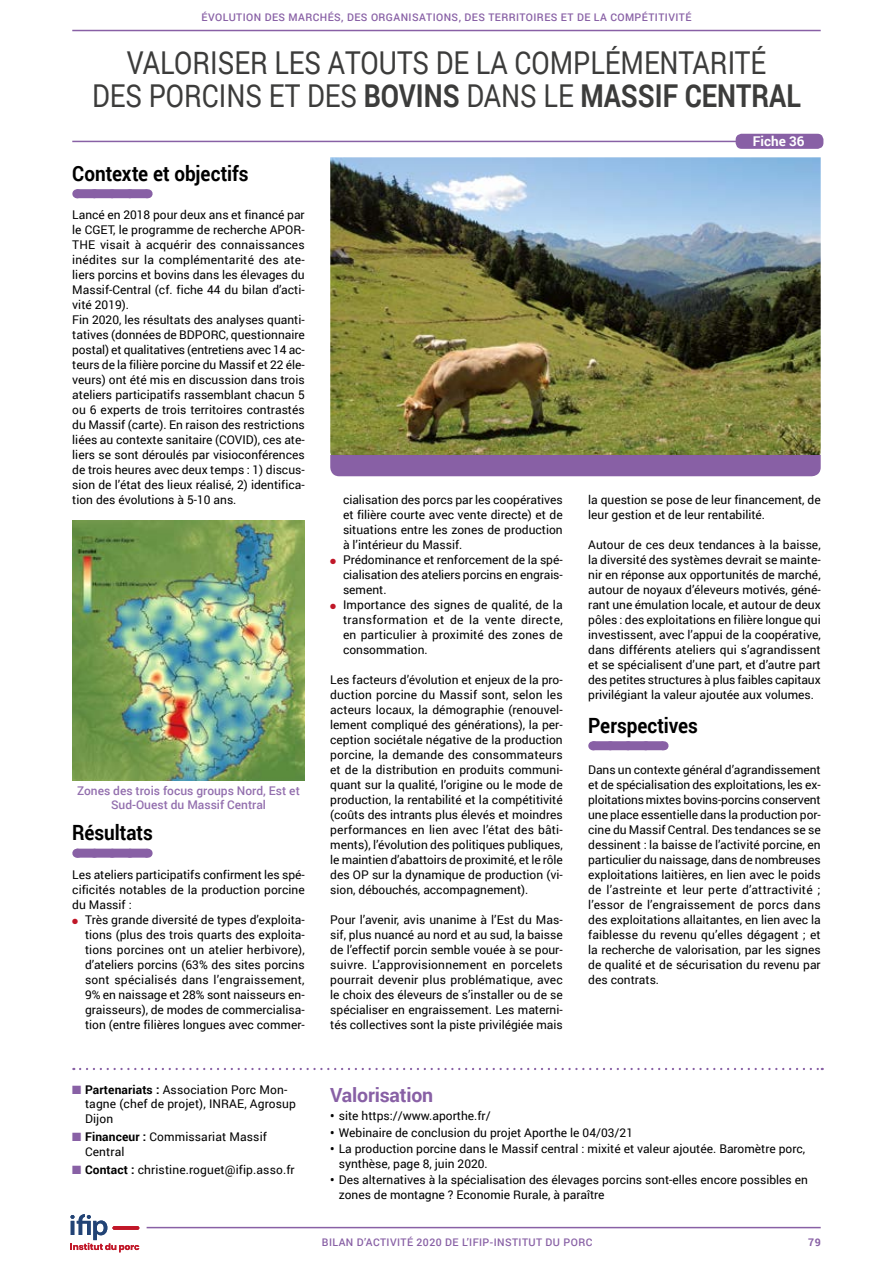
<style>
.page{position:relative;width:893px;height:1263px;background:#fff}
.page>*{position:absolute;margin:0;border:0;box-sizing:border-box;transform-origin:0 0}
.bilan_titre1_Intitul{font:31.5px/33px "Roboto";color:#3c3c3b;text-align:center;scale:.85 1}
.bilan_titre2_objecti{font:700 21px "Roboto";color:#000;scale:.9 1}
.Bilan_En_savoir{font:700 19.5px "Roboto";letter-spacing:-.01em;color:#8860a5}
.numero_fiche{font:700 13.5px "Roboto";color:#fff}
.Bilan_texte_normal_e{font:12px/15px "Roboto";color:#000;text-align:justify}
.Bilan_texte_normal{font:12px/15px "Roboto";color:#000;text-align:justify}
.legende_schema_photo{font:500 12px/14.4px "Roboto";color:#936fae;text-align:center}
.t1{font:500 10.5px "Roboto";letter-spacing:.04em;color:#8860a5}
.t2{font:700 10.5px "Roboto";color:#8860a5}
.s1{font-weight:700}
.s2{color:#c01728}
.s3{color:#8860a5}
</style>
<div class="page">
<svg style="left:71px;top:1214px;width:68px;height:38px"></svg>
<hr style="left:113px;top:1226px;width:26px;height:4px;background:#c11728;border-radius:2px">
<hr style="left:72px;top:30px;width:749px;height:1px;background:#8860a5">
<hr style="left:147px;top:1227px;width:674px;height:1px;background:#8860a5">
<hr style="left:72px;top:141px;width:749px;height:1px;background:#8860a5">
<div style="left:736px;top:134px;width:87px;height:15px;background:#8860a5;border-radius:6px"></div>
<svg style="left:80px;top:1068px;width:743px;height:2px"></svg>
<div style="left:77px;top:189px;width:70px;height:9px;background:#8860a5"></div>
<svg style="left:95px;top:189px;width:43px;height:1px"></svg>
<div style="left:77px;top:849px;width:70px;height:9px;background:#8860a5"></div>
<svg style="left:94px;top:857px;width:44px;height:1px"></svg>
<div style="left:592px;top:741px;width:71px;height:9px;background:#8860a5"></div>
<svg style="left:610px;top:741px;width:44px;height:1px"></svg>
<img style="left:72px;top:521px;width:233px;height:259px">
<img style="left:330px;top:157px;width:491px;height:298px">
<div style="left:330px;top:455px;width:491px;height:21px;background:#8860a5"></div>
<p class="t1" style="left:202px;top:10px;width:491px">ÉVOLUTION DES MARCHÉS, DES ORGANISATIONS, DES TERRITOIRES ET DE LA COMPÉTITIVITÉ</p>
<p class="bilan_titre1_Intitul" style="left:92px;top:46px;width:835px">VALORISER LES ATOUTS DE LA COMPLÉMENTARITÉ<br>DES PORCINS ET DES <span class="s1">BOVINS</span> DANS LE <span class="s1">MASSIF CENTRAL</span></p>
<p class="bilan_titre2_objecti" style="left:72px;top:158px;width:197px">Contexte et objectifs</p>
<p class="Bilan_texte_normal" style="left:72px;top:207px;width:234px">Lancé en 2018 pour deux ans et financé par le CGET, le programme de recherche APOR-THE visait à acquérir des connaissances inédites sur la complémentarité des ate&shy;liers porcins et bovins dans les élevages du Massif-Central (cf. fiche 44 du bilan d’acti&shy;vité 2019).</p>
<p class="Bilan_texte_normal" style="left:72px;top:312px;width:234px">Fin 2020, les résultats des analyses quanti&shy;tatives (données de BDPORC, questionnaire postal) et qualitatives (entretiens avec 14 ac&shy;teurs de la filière porcine du Massif et 22 éle&shy;veurs) ont été mis en discussion dans trois ateliers participatifs rassemblant chacun 5 ou 6 experts de trois territoires contrastés du Massif (carte). En raison des restrictions liées au contexte sanitaire (COVID), ces ate&shy;liers se sont déroulés par visioconférences de trois heures avec deux temps : 1) discus&shy;sion de l’état des lieux réalisé, 2) identifica&shy;tion des évolutions à 5-10 ans.</p>
<p class="legende_schema_photo" style="left:77px;top:783px;width:224px">Zones des trois focus groups Nord, Est et<br>Sud-Ouest du Massif Central</p>
<p class="bilan_titre2_objecti" style="left:72px;top:818px;width:91px">Résultats</p>
<p class="Bilan_texte_normal" style="left:72px;top:867px;width:234px">Les ateliers participatifs confirment les spé&shy;cificités notables de la production porcine du Massif :</p>
<p class="Bilan_texte_normal_e" style="left:85px;top:912px;width:221px;text-indent:-13px"><span class="s2">●</span> Très grande diversité de types d’exploita&shy;tions (plus des trois quarts des exploita&shy;tions porcines ont un atelier herbivore), d’ateliers porcins (63% des sites porcins sont spécialisés dans l’engraissement, 9% en naissage et 28% sont naisseurs en&shy;graisseurs), de modes de commercialisa&shy;tion (entre filières longues avec commer-</p>
<p class="Bilan_texte_normal_e" style="left:343px;top:492px;width:221px">cialisation des porcs par les coopératives et filière courte avec vente directe) et de situations entre les zones de production à l’intérieur du Massif.</p>
<p class="Bilan_texte_normal_e" style="left:343px;top:552px;width:221px;text-indent:-13px"><span class="s2">●</span> Prédominance et renforcement de la spé&shy;cialisation des ateliers porcins en engrais&shy;sement.</p>
<p class="Bilan_texte_normal_e" style="left:343px;top:597px;width:221px;text-indent:-13px"><span class="s2">●</span> Importance des signes de qualité, de la transformation et de la vente directe, en particulier à proximité des zones de consommation.</p>
<p class="Bilan_texte_normal_e" style="left:330px;top:672px;width:234px">Les facteurs d’évolution et enjeux de la pro&shy;duction porcine du Massif sont, selon les acteurs locaux, la démographie (renouvel&shy;lement compliqué des générations), la per&shy;ception sociétale négative de la production porcine, la demande des consommateurs et de la distribution en produits communi&shy;quant sur la qualité, l’origine ou le mode de production, la rentabilité et la compétitivité (coûts des intrants plus élevés et moindres performances en lien avec l’état des bâti&shy;ments), l’évolution des politiques publiques, le maintien d’abattoirs de proximité, et le rôle des OP sur la dynamique de production (vi&shy;sion, débouchés, accompagnement).</p>
<p class="Bilan_texte_normal_e" style="left:330px;top:912px;width:234px">Pour l’avenir, avis unanime à l’Est du Mas&shy;sif, plus nuancé au nord et au sud, la baisse de l’effectif porcin semble vouée à se pour&shy;suivre. L’approvisionnement en porcelets pourrait devenir plus problématique, avec le choix des éleveurs de s’installer ou de se spécialiser en engraissement. Les materni&shy;tés collectives sont la piste privilégiée mais</p>
<p class="numero_fiche" style="left:753px;top:131px;width:54px">Fiche 36</p>
<p class="Bilan_texte_normal_e" style="left:588px;top:492px;width:234px">la question se pose de leur financement, de leur gestion et de leur rentabilité.</p>
<p class="Bilan_texte_normal_e" style="left:588px;top:537px;width:234px">Autour de ces deux tendances à la baisse, la diversité des systèmes devrait se mainte&shy;nir en réponse aux opportunités de marché, autour de noyaux d’éleveurs motivés, géné&shy;rant une émulation locale, et autour de deux pôles : des exploitations en filière longue qui investissent, avec l’appui de la coopérative, dans différents ateliers qui s’agrandissent et se spécialisent d’une part, et d’autre part des petites structures à plus faibles capitaux privilégiant la valeur ajoutée aux volumes.</p>
<p class="bilan_titre2_objecti" style="left:588px;top:710px;width:123px">Perspectives</p>
<p class="Bilan_texte_normal" style="left:588px;top:762px;width:234px">Dans un contexte général d’agrandissement et de spécialisation des exploitations, les ex&shy;ploitations mixtes bovins-porcins conservent une place essentielle dans la production por&shy;cine du Massif Central. Des tendances se se dessinent : la baisse de l’activité porcine, en particulier du naissage, dans de nombreuses exploitations laitières, en lien avec le poids de l’astreinte et leur perte d’attractivité ; l’essor de l’engraissement de porcs dans des exploitations allaitantes, en lien avec la faiblesse du revenu qu’elles dégagent ; et la recherche de valorisation, par les signes de qualité et de sécurisation du revenu par des contrats.</p>
<p class="Bilan_texte_normal_e" style="left:85px;top:1082px;width:212px;line-height:14.4px;text-align:left;text-indent:-13px"><span class="s3">■</span> <span class="s1">Partenariats :</span> Association Porc Mon&shy;tagne (chef de projet), INRAE, Agrosup<br>Dijon</p>
<p class="Bilan_texte_normal_e" style="left:85px;top:1129px;width:183px;line-height:14.4px;text-indent:-13px"><span class="s3">■</span> <span class="s1">Financeur :</span> Commissariat Massif<br>Central</p>
<p class="Bilan_texte_normal_e" style="left:72px;top:1162px;width:224px"><span class="s3">■</span> <span class="s1">Contact :</span> christine.roguet@ifip.asso.fr</p>
<p class="Bilan_En_savoir" style="left:330px;top:1081px;width:104px">Valorisation</p>
<p class="Bilan_texte_normal_e" style="left:330px;top:1108px;width:162px"><span class="s1">•</span> site https://www.aporthe.fr/</p>
<p class="Bilan_texte_normal_e" style="left:330px;top:1124px;width:304px"><span class="s1">•</span> Webinaire de conclusion du projet Aporthe le 04/03/21</p>
<p class="Bilan_texte_normal_e" style="left:339px;top:1141px;width:468px;line-height:14.4px;text-indent:-9px"><span class="s1">•</span> La production porcine dans le Massif central : mixité et valeur ajoutée. Baromètre porc, synthèse, page 8, juin 2020.</p>
<p class="Bilan_texte_normal_e" style="left:339px;top:1172px;width:471px;line-height:14.4px;text-indent:-9px"><span class="s1">•</span> Des alternatives à la spécialisation des élevages porcins sont-elles encore possibles en zones de montagne ? Economie Rurale, à paraître</p>
<p class="t1" style="left:322px;top:1235px;width:272px">BILAN D’ACTIVITÉ 2020 DE L’IFIP-INSTITUT DU PORC</p>
<p class="t2" style="left:808px;top:1235px;width:14px">79</p>
</div>
